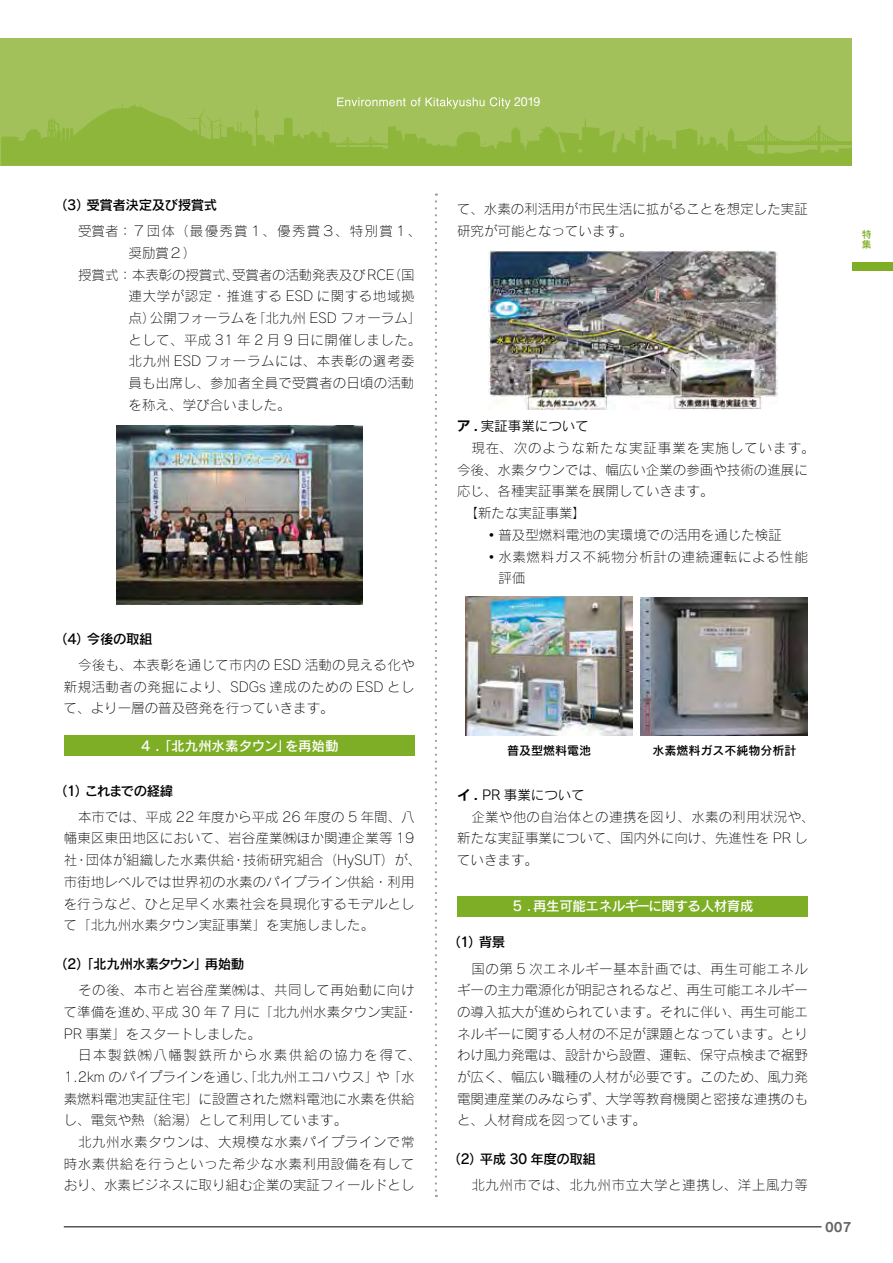
<style>
.page{position:relative;width:893px;height:1263px;background:#fff}
.page>*{position:absolute;margin:0;border:0;box-sizing:border-box;transform-origin:0 0}
.t1{font:13.5px/21.8px "Rodin Pro L";color:#000}
.t2{font:13.5px "Rodin Pro DB";letter-spacing:-.035em;color:#000}
.t3{font:13.5px "Rodin Pro L";letter-spacing:.045em;color:#000}
.t4{font:13.5px "Rodin Pro L";letter-spacing:.04em;color:#000}
.t5{font:13.5px "Rodin Pro L";letter-spacing:.095em;color:#000}
.t6{font:13.5px "Rodin Pro L";letter-spacing:.07em;color:#000}
.t7{font:13.5px "Rodin Pro L";letter-spacing:.035em;color:#000}
.t8{font:13.5px "Rodin Pro M";color:#000}
.t9{font:13.5px "Rodin Pro DB";letter-spacing:-.03em;color:#fff}
.t10{font:13.5px "Rodin Pro DB";letter-spacing:-.01em;color:#fff}
.t11{font:13.5px "Rodin Pro DB";letter-spacing:-.07em;color:#000}
.t12{font:12.75px "Rodin Pro B";color:#666464}
.t13{font:12.45px "Helvetica Neue LT Std";color:#fff}
.t14{font:12px "Rodin Pro DB";color:#000}
.t15{font:9.75px/9.8px "Rodin Pro DB";color:#7eae26}
.s1{font-family:"Shin Go Pro De";font-weight:700}
</style>
<div class="page">
<div style="left:0;top:38px;width:852px;height:128px;background:#a3c15b"></div>
<svg style="left:1px;top:103px;width:851px;height:63px"></svg>
<svg style="left:528px;top:140px;width:12px;height:2px"></svg>
<svg style="left:337px;top:97px;width:173px;height:12px"></svg>
<div style="left:852px;top:262px;width:41px;height:9px;background:#7eae26"></div>
<hr style="left:64px;top:1226px;width:757px;height:1px;background:#000">
<img style="left:116px;top:426px;width:246px;height:179px">
<div style="left:64px;top:736px;width:351px;height:20px;background:#7eae26"></div>
<img style="left:488px;top:250px;width:289px;height:160px">
<img style="left:466px;top:596px;width:166px;height:139px">
<img style="left:640px;top:597px;width:167px;height:138px">
<div style="left:457px;top:896px;width:351px;height:20px;background:#7eae26"></div>
<svg style="left:435px;top:193px;width:2px;height:1004px"></svg>
<p class="t2" style="left:54px;top:196px;width:165px">（3）受賞者決定及び授賞式</p>
<p class="t5" style="left:78px;top:223px;width:345px">受賞者：７団体（最優秀賞１、優秀賞３、特別賞１、</p>
<p class="t1" style="left:129px;top:242px;width:69px">奨励賞２）</p>
<p class="t1" style="left:78px;top:263px;width:338px">授賞式：本表彰の授賞式、受賞者の活動発表及びRCE（国</p>
<p class="t4" style="left:129px;top:288px;width:287px">連大学が認定・推進する ESD に関する地域拠</p>
<p class="t1" style="left:129px;top:307px;width:294px">点）公開フォーラムを「北九州 ESD フォーラム」</p>
<p class="t7" style="left:129px;top:331px;width:294px">として、平成 31 年 2 月 9 日に開催しました。</p>
<p class="t4" style="left:129px;top:353px;width:287px">北九州 ESD フォーラムには、本表彰の選考委</p>
<p class="t1" style="left:129px;top:372px;width:287px">員も出席し、参加者全員で受賞者の日頃の活動</p>
<p class="t1" style="left:129px;top:393px;width:163px">を称え、学び合いました。</p>
<p class="t2" style="left:54px;top:630px;width:100px">（4）今後の取組</p>
<p class="t1" style="left:64px;top:654px;width:352px;text-align:justify;text-indent:14px">今後も、本表彰を通じて市内の ESD 活動の見える化や新規活動者の発掘により、SDGs 達成のための ESD として、より一層の普及啓発を行っていきます。</p>
<p class="t10" style="left:141px;top:737px;width:199px">4 .「北九州水素タウン」を再始動</p>
<p class="t11" style="left:54px;top:782px;width:121px">（1）これまでの経緯</p>
<p class="t1" style="left:64px;top:805px;width:359px;text-indent:14px">本市では、平成 22 年度から平成 26 年度の 5 年間、八幡東区東田地区において、岩谷産業㈱ほか関連企業等 19社・団体が組織した水素供給・技術研究組合（HySUT）が、市街地レベルでは世界初の水素のパイプライン供給・利用を行うなど、ひと足早く水素社会を具現化するモデルとして「北九州水素タウン実証事業」を実施しました。</p>
<p class="t2" style="left:54px;top:955px;width:192px">（2）「北九州水素タウン」再始動</p>
<p class="t1" style="left:64px;top:979px;width:356px;text-indent:14px">その後、本市と岩谷産業㈱は、共同して再始動に向けて準備を進め、平成 30 年 7 月に「北九州水素タウン実証・<br>PR 事業」をスタートしました。</p>
<p class="t1" style="left:64px;top:1044px;width:359px;text-indent:14px">日本製鉄㈱八幡製鉄所から水素供給の協力を得て、<br>1.2km のパイプラインを通じ、「北九州エコハウス」や「水素燃料電池実証住宅」に設置された燃料電池に水素を供給し、電気や熱（給湯）として利用しています。</p>
<p class="t1" style="left:64px;top:1131px;width:352px;text-align:justify;text-indent:14px">北九州水素タウンは、大規模な水素パイプラインで常時水素供給を行うといった希少な水素利用設備を有しており、水素ビジネスに取り組む企業の実証フィールドとし</p>
<p class="t13" style="left:514px;top:95px;width:28px">2019</p>
<p class="t1" style="left:457px;top:198px;width:352px">て、水素の利活用が市民生活に拡がることを想定した実証研究が可能となっています。</p>
<p class="t15" style="left:862px;top:229px;width:11px">特集</p>
<p class="t8" style="left:457px;top:418px;width:133px"><span class="s1">ア .</span> 実証事業について</p>
<p class="t6" style="left:471px;top:439px;width:345px">現在、次のような新たな実証事業を実施しています。</p>
<p class="t1" style="left:457px;top:458px;width:352px">今後、水素タウンでは、幅広い企業の参画や技術の進展に</p>
<p class="t1" style="left:457px;top:480px;width:258px">応じ、各種実証事業を展開していきます。</p>
<p class="t1" style="left:465px;top:502px;width:123px">【新たな実証事業】</p>
<p class="t1" style="left:471px;top:523px;width:312px">　◦普及型燃料電池の実環境での活用を通じた検証</p>
<p class="t3" style="left:485px;top:548px;width:324px">◦水素燃料ガス不純物分析計の連続運転による性能</p>
<p class="t1" style="left:498px;top:567px;width:28px">評価</p>
<p class="t14" style="left:507px;top:743px;width:85px">普及型燃料電池</p>
<p class="t14" style="left:652px;top:743px;width:145px">水素燃料ガス不純物分析計</p>
<p class="t8" style="left:457px;top:786px;width:129px"><span class="s1">イ .</span> PR 事業について</p>
<p class="t1" style="left:457px;top:805px;width:359px;text-indent:14px">企業や他の自治体との連携を図り、水素の利用状況や、新たな実証事業について、国内外に向け、先進性を PR していきます。</p>
<p class="t9" style="left:513px;top:897px;width:242px">5 .再生可能エネルギーに関する人材育成</p>
<p class="t2" style="left:448px;top:933px;width:59px">（1）背景</p>
<p class="t1" style="left:457px;top:957px;width:352px;text-align:justify;text-indent:14px">国の第 5 次エネルギー基本計画では、再生可能エネルギーの主力電源化が明記されるなど、再生可能エネルギーの導入拡大が進められています。それに伴い、再生可能エネルギーに関する人材の不足が課題となっています。とりわけ風力発電は、設計から設置、運転、保守点検まで裾野が広く、幅広い職種の人材が必要です。このため、風力発電関連産業のみならず、大学等教育機関と密接な連携のもと、人材育成を図っています。</p>
<p class="t2" style="left:448px;top:1150px;width:150px">（2）平成 30 年度の取組</p>
<p class="t3" style="left:471px;top:1177px;width:338px">北九州市では、北九州市立大学と連携し、洋上風力等</p>
<p class="t12" style="left:825px;top:1218px;width:28px">007</p>
</div>
